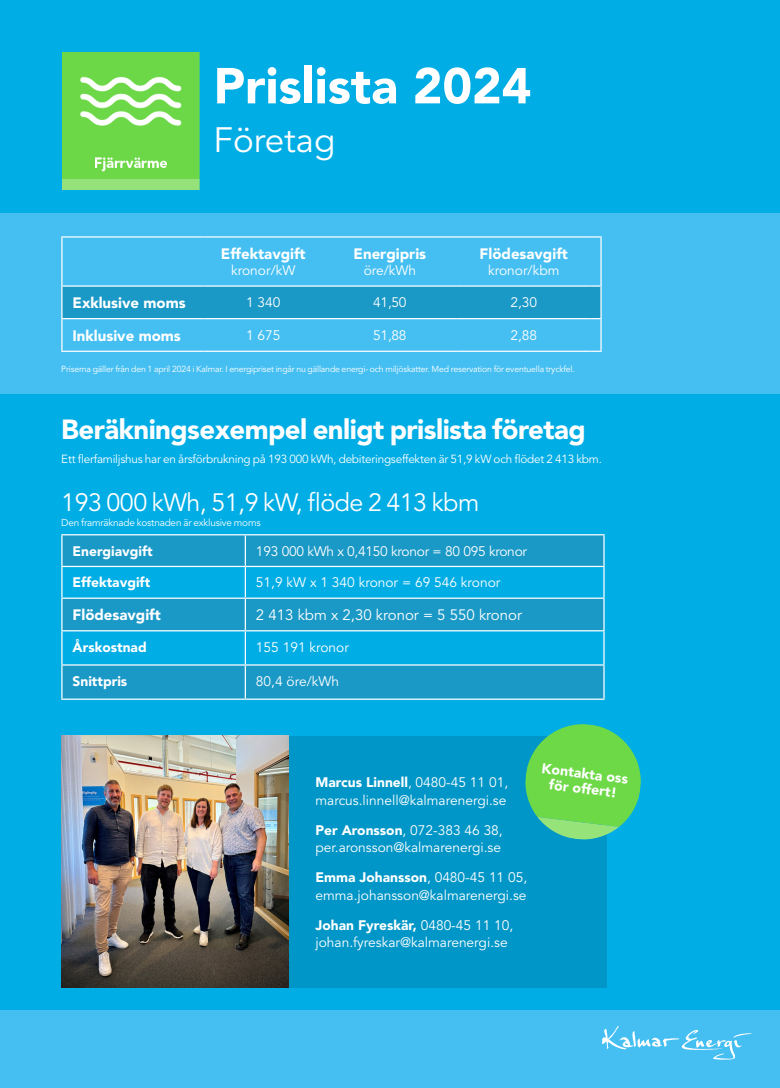
<style>
.page{position:relative;width:780px;height:1088px;background:#fff}
.page>*{position:absolute;margin:0;border:0;box-sizing:border-box;transform-origin:0 0}
.t1{font:900 50px "Avenir LT Std";color:#fff}
.t2{font:35px "Avenir LT Std";color:#fff}
.t3{font:900 27.5px "Avenir LT Std";letter-spacing:-.02em;color:#fff}
.t4{font:25px "Avenir LT Std";letter-spacing:-.02em;color:#fff}
.t5{font:900 15px "Avenir LT Std";color:#fff}
.t6{font:15px "Avenir LT Std";color:#fff}
.t7{font:900 14.12px/15px "Avenir LT Std";color:#fff;text-align:center}
.t8{font:13.75px "Avenir LT Std";color:#fff}
.t9{font:900 13.75px "Avenir LT Std";color:#fff}
.t10{font:13.75px "Avenir LT Std";letter-spacing:-.02em;color:#fff}
.t11{font:11.75px "Avenir LT Std";letter-spacing:-.02em;color:#fff}
.t12{font:10px "Avenir LT Std";letter-spacing:-.02em;color:#fff}
.t13{font:8.75px "Avenir LT Std";letter-spacing:-.02em;color:#fff}
.s1{font-weight:400}
.s2{font-weight:900}
</style>
<div class="page">
<div style="left:0;top:394px;width:780px;height:639px;background:#00ade5"></div>
<div style="left:0;top:203px;width:780px;height:191px;background:#45bff2"></div>
<div style="left:0;top:1010px;width:780px;height:78px;background:#45bff2"></div>
<div style="left:0;top:0;width:780px;height:213px;background:#00ade5"></div>
<img style="left:63px;top:53px;width:137px;height:136px">
<hr style="left:61px;top:236px;width:143px;height:2px;background:#fff">
<hr style="left:61px;top:238px;width:2px;height:48px;background:#fff">
<hr style="left:61px;top:286px;width:2px;height:32px;background:#fff">
<hr style="left:61px;top:318px;width:143px;height:1px;background:#fff">
<hr style="left:61px;top:319px;width:2px;height:32px;background:#fff">
<svg style="left:62px;top:236px;width:539px;height:83px"></svg>
<hr style="left:600px;top:319px;width:1px;height:32px;background:#fff">
<hr style="left:61px;top:351px;width:143px;height:1px;background:#fff">
<hr style="left:204px;top:351px;width:119px;height:1px;background:#fff">
<hr style="left:323px;top:351px;width:134px;height:1px;background:#fff">
<hr style="left:457px;top:351px;width:133px;height:1px;background:#fff">
<svg style="left:63px;top:535px;width:540px;height:95px;fill:#1a98c6"></svg>
<div style="left:63px;top:665px;width:540px;height:33px;background:#1a98c6"></div>
<hr style="left:61px;top:534px;width:184px;height:1px;background:#fff">
<hr style="left:61px;top:535px;width:2px;height:31px;background:#fff">
<hr style="left:245px;top:534px;width:359px;height:1px;background:#fff">
<hr style="left:603px;top:535px;width:1px;height:31px;background:#fff">
<hr style="left:61px;top:567px;width:2px;height:30px;background:#fff">
<hr style="left:603px;top:567px;width:1px;height:30px;background:#fff">
<hr style="left:61px;top:599px;width:2px;height:31px;background:#fff">
<hr style="left:603px;top:599px;width:1px;height:31px;background:#fff">
<hr style="left:61px;top:631px;width:2px;height:33px;background:#fff">
<hr style="left:603px;top:631px;width:1px;height:33px;background:#fff">
<hr style="left:61px;top:664px;width:184px;height:1px;background:#fff">
<hr style="left:61px;top:665px;width:2px;height:33px;background:#fff">
<hr style="left:245px;top:664px;width:359px;height:1px;background:#fff">
<hr style="left:603px;top:665px;width:1px;height:33px;background:#fff">
<hr style="left:61px;top:698px;width:184px;height:2px;background:#fff">
<hr style="left:245px;top:698px;width:359px;height:2px;background:#fff">
<hr style="left:245px;top:535px;width:1px;height:31px;background:#fff">
<hr style="left:61px;top:566px;width:184px;height:1px;background:#fff">
<hr style="left:245px;top:566px;width:359px;height:1px;background:#fff">
<hr style="left:245px;top:567px;width:1px;height:30px;background:#fff">
<hr style="left:61px;top:597px;width:184px;height:2px;background:#fff">
<hr style="left:245px;top:597px;width:359px;height:2px;background:#fff">
<hr style="left:245px;top:599px;width:1px;height:31px;background:#fff">
<hr style="left:61px;top:630px;width:184px;height:1px;background:#fff">
<hr style="left:245px;top:630px;width:359px;height:1px;background:#fff">
<hr style="left:245px;top:631px;width:1px;height:33px;background:#fff">
<hr style="left:245px;top:665px;width:1px;height:33px;background:#fff">
<svg style="left:602px;top:1026px;width:150px;height:34px"></svg>
<div style="left:273px;top:736px;width:334px;height:251px;background:#0096c7"></div>
<img style="left:61px;top:736px;width:227px;height:251px">
<svg style="left:525px;top:724px;width:116px;height:116px"></svg>
<p class="t1" style="left:213px;top:56px;width:319px">Prislista 2024</p>
<p class="t2" style="left:213px;top:120px;width:123px">Företag</p>
<p class="t5" style="left:221px;top:245px;width:86px">Effektavgift</p>
<p class="t8" style="left:231px;top:263px;width:66px">kronor/kW</p>
<p class="t5" style="left:353px;top:245px;width:74px">Energipris</p>
<p class="t8" style="left:363px;top:263px;width:54px">öre/kWh</p>
<p class="t5" style="left:479px;top:245px;width:90px">Flödesavgift</p>
<p class="t8" style="left:488px;top:263px;width:73px">kronor/kbm</p>
<p class="t5" style="left:73px;top:294px;width:115px">Exklusive moms</p>
<p class="t8" style="left:246px;top:294px;width:36px">1 340</p>
<p class="t8" style="left:373px;top:294px;width:35px">41,50</p>
<p class="t8" style="left:510px;top:294px;width:28px">2,30</p>
<p class="t5" style="left:73px;top:326px;width:110px">Inklusive moms</p>
<p class="t8" style="left:246px;top:327px;width:36px">1 675</p>
<p class="t8" style="left:373px;top:327px;width:35px">51,88</p>
<p class="t8" style="left:510px;top:327px;width:28px">2,88</p>
<p class="t13" style="left:61px;top:364px;width:515px">Priserna gäller från den 1 april 2024 i Kalmar. I energipriset ingår nu gällande energi- och miljöskatter. Med reservation för eventuella tryckfel.</p>
<p class="t3" style="left:61px;top:413px;width:526px">Beräkningsexempel enligt prislista företag</p>
<p class="t11" style="left:61px;top:452px;width:542px">Ett flerfamiljshus har en årsförbrukning på 193 000 kWh, debiteringseffekten är 51,9 kW och flödet 2 413 kbm.</p>
<p class="t4" style="left:61px;top:488px;width:419px">193 000 kWh, 51,9 kW, flöde 2 413 kbm</p>
<p class="t12" style="left:61px;top:517px;width:201px">Den framräknade kostnaden är exklusive moms</p>
<p class="t9" style="left:73px;top:543px;width:82px">Energiavgift</p>
<p class="t10" style="left:256px;top:543px;width:272px">193 000 kWh x 0,4150 kronor = 80 095 kronor</p>
<p class="t9" style="left:73px;top:574px;width:79px">Effektavgift</p>
<p class="t8" style="left:256px;top:575px;width:246px">51,9 kW x 1 340 kronor = 69 546 kronor</p>
<p class="t5" style="left:73px;top:606px;width:90px">Flödesavgift</p>
<p class="t6" style="left:256px;top:606px;width:267px">2 413 kbm x 2,30 kronor = 5 550 kronor</p>
<p class="t9" style="left:73px;top:639px;width:76px">Årskostnad</p>
<p class="t8" style="left:256px;top:639px;width:94px">155 191 kronor</p>
<p class="t9" style="left:73px;top:673px;width:56px">Snittpris</p>
<p class="t8" style="left:256px;top:673px;width:85px">80,4 öre/kWh</p>
<p class="t9" style="left:315px;top:774px;width:194px">Marcus Linnell<span class="s1">, 0480-45 11 01,</span></p>
<p class="t8" style="left:315px;top:792px;width:192px">marcus.linnell@kalmarenergi.se</p>
<p class="t8" style="left:315px;top:822px;width:189px"><span class="s2">Per Aronsson</span>, 072-383 46 38,</p>
<p class="t8" style="left:315px;top:840px;width:187px">per.aronsson@kalmarenergi.se</p>
<p class="t9" style="left:315px;top:869px;width:213px">Emma Johansson<span class="s1">, 0480-45 11 05,</span></p>
<p class="t8" style="left:315px;top:887px;width:212px">emma.johansson@kalmarenergi.se</p>
<p class="t9" style="left:315px;top:917px;width:199px">Johan Fyreskär, <span class="s1">0480-45 11 10,</span></p>
<p class="t8" style="left:315px;top:935px;width:194px">johan.fyreskar@kalmarenergi.se</p>
<p class="t7" style="left:542px;top:761px;width:89px;rotate:7deg">Kontakta oss för offert!</p>
</div>
